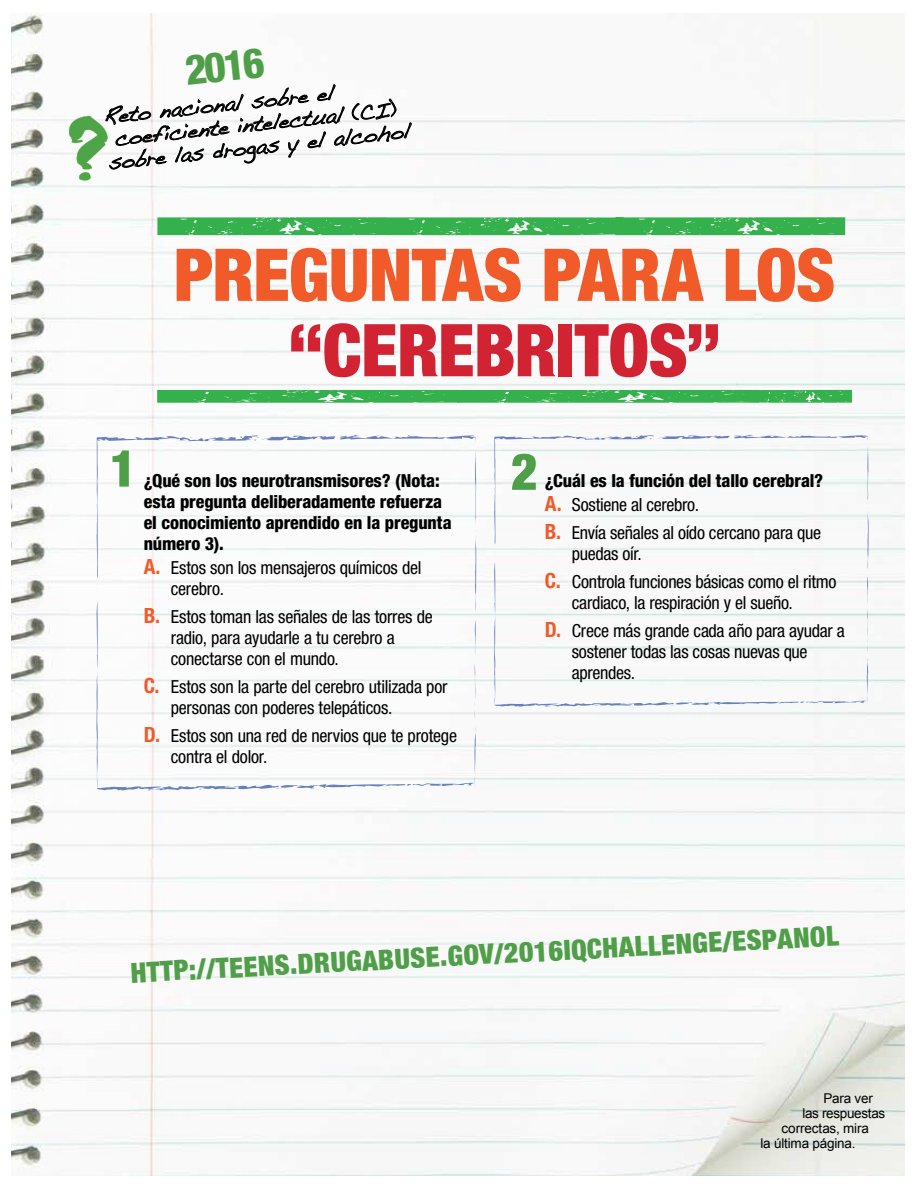
<style>
.page{position:relative;width:918px;height:1188px;background:#fff}
.page>*{position:absolute;margin:0;border:0;box-sizing:border-box;transform-origin:0 0}
.t1{font:900 condensed 72.9px/75.4px "Helvetica Neue LT Std";letter-spacing:-.005em;color:#f15a29;text-align:center}
.t2{font:900 condensed 51px "Helvetica Neue LT Std";color:#4e9f47}
.t3{font:800 condensed 41.55px "Helvetica Neue LT Std";color:#4e9f47}
.t4{font:900 condensed 27.9px "Helvetica Neue LT Std";color:#4e9f47}
.t5{font:18.15px "Dakota";color:#000}
.t6{font:condensed 18px/21px "Helvetica Neue LT Std";letter-spacing:-.015em;color:#000}
.t7{font:800 condensed 18px/21px "Helvetica Neue LT Std";letter-spacing:-.005em;color:#000}
.t8{font:13.5px "Arial";letter-spacing:-.015em;color:#000}
.s1{color:#d22333}
.s2{font-weight:700;font-size:21px;color:#f15a29}
</style>
<div class="page">
<img style="left:12px;top:14px;width:892px;height:1161px">
<svg style="left:96px;top:435px;width:381px;height:356px"></svg>
<svg style="left:494px;top:435px;width:375px;height:272px"></svg>
<svg style="left:68px;top:84px;width:344px;height:98px"></svg>
<svg style="left:157px;top:390px;width:695px;height:13px;background:#42b559"></svg>
<svg style="left:157px;top:217px;width:688px;height:18px;background:#42b559"></svg>
<h3 class="t3" style="left:182px;top:45px;width:81px;rotate:-6deg">2016</h3>
<p class="t5" style="left:103px;top:105px;width:233px;rotate:-6deg">Reto nacional sobre el</p>
<p class="t5" style="left:114px;top:127px;width:284px;rotate:-6deg">coeficiente intelectual (CI)</p>
<p class="t5" style="left:108px;top:151px;width:305px;rotate:-6deg">sobre las drogas y el alcohol</p>
<h2 class="t1" style="left:174px;top:236px;width:663px">PREGUNTAS PARA LOS <span class="s1">“CEREBRITOS”</span></h2>
<p class="t2" style="left:110px;top:437px;width:28px">1</p>
<p class="t7" style="left:144px;top:469px;width:309px">¿Qué son los neurotransmisores? (Nota: esta pregunta deliberadamente refuerza el conocimiento aprendido en la pregunta número 3).</p>
<p class="t6" style="left:171px;top:557px;width:252px;text-indent:-27px"><span class="s2">A.</span> Estos son los mensajeros químicos del cerebro.</p>
<p class="t6" style="left:171px;top:606px;width:264px;text-indent:-27px"><span class="s2">B.</span> Estos toman las señales de las torres de radio, para ayudarle a tu cerebro a conectarse con el mundo.</p>
<p class="t6" style="left:171px;top:676px;width:278px;text-indent:-27px"><span class="s2">C.</span> Estos son la parte del cerebro utilizada por personas con poderes telepáticos.</p>
<p class="t6" style="left:171px;top:725px;width:288px;text-indent:-27px"><span class="s2">D.</span> Estos son una red de nervios que te protege contra el dolor.</p>
<p class="t2" style="left:511px;top:440px;width:28px">2</p>
<p class="t7" style="left:545px;top:469px;width:280px">¿Cuál es la función del tallo cerebral?</p>
<p class="t6" style="left:545px;top:494px;width:156px"><span class="s2">A.</span> Sostiene al cerebro.</p>
<p class="t6" style="left:572px;top:522px;width:251px;text-indent:-27px"><span class="s2">B.</span> Envía señales al oído cercano para que puedas oír.</p>
<p class="t6" style="left:572px;top:571px;width:266px;text-indent:-27px"><span class="s2">C.</span> Controla funciones básicas como el ritmo cardiaco, la respiración y el sueño.</p>
<p class="t6" style="left:572px;top:620px;width:275px;text-indent:-27px"><span class="s2">D.</span> Crece más grande cada año para ayudar a sostener todas las cosas nuevas que aprendes.</p>
<p class="t4" style="left:130px;top:956px;width:711px;rotate:-3deg">HTTP://TEENS.DRUGABUSE.GOV/2016IQCHALLENGE/ESPANOL</p>
<p class="t8" style="left:824px;top:1089px;width:51px">Para ver</p>
<p class="t8" style="left:803px;top:1104px;width:84px">las respuestas</p>
<p class="t8" style="left:782px;top:1119px;width:89px">correctas, mira</p>
<p class="t8" style="left:761px;top:1134px;width:97px">la última página.</p>
</div>
